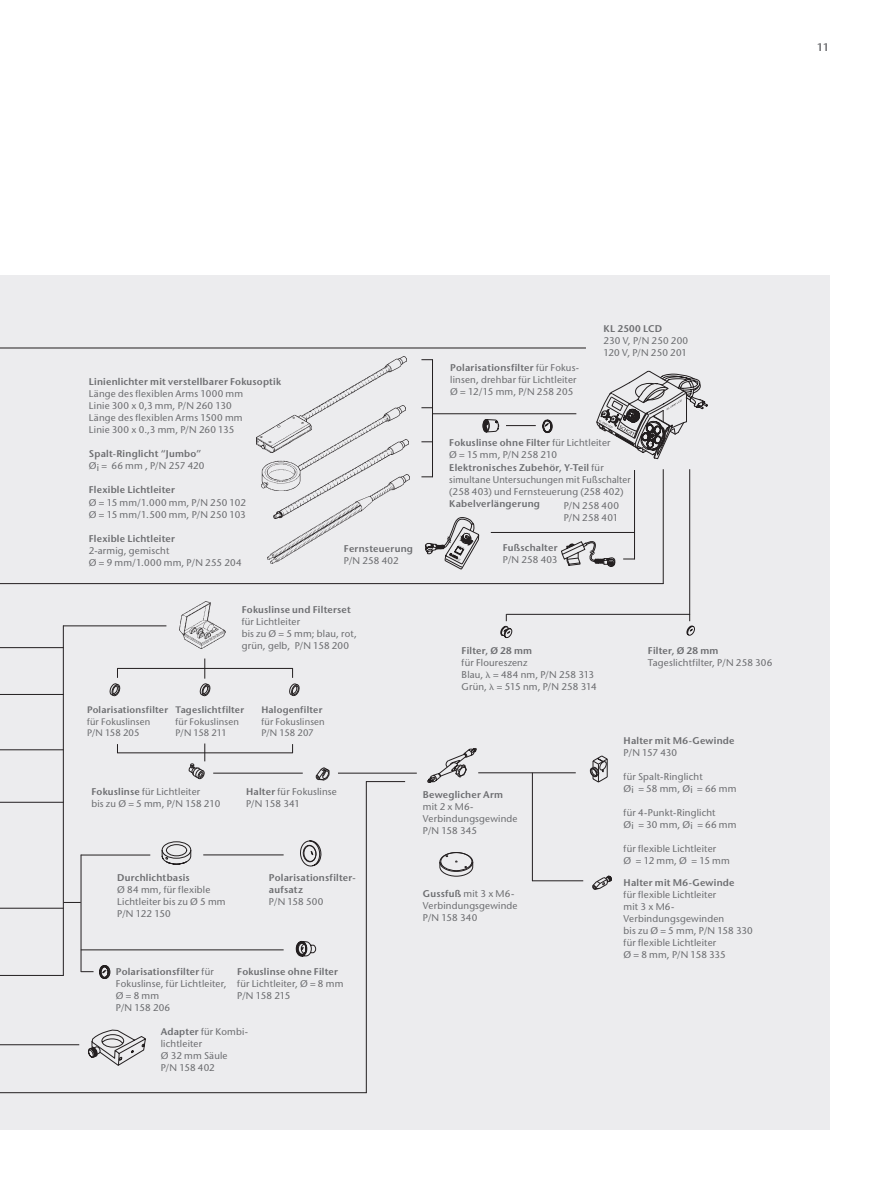
<style>
.page{position:relative;width:893px;height:1191px;background:#fff}
.page>*{position:absolute;margin:0;border:0;box-sizing:border-box;transform-origin:0 0}
.t1{font:600 10.8px "Stone Sans Std";color:#6c6d70}
.t2{font:500 9.75px/12px "Stone Sans Std";letter-spacing:.015em;color:#6c6d70}
.t3{font:600 9.75px/12px "Stone Sans Std";letter-spacing:.025em;color:#6c6d70}
.t4{font:500 9.45px/11.4px "Stone Sans Std";letter-spacing:.02em;color:#6c6d70}
.t5{font:600 9.45px "Stone Sans Std";letter-spacing:.025em;color:#6c6d70}
.s1{font-weight:600}
</style>
<div class="page">
<div style="left:0;top:275px;width:829px;height:854px;background:#ececee"></div>
<svg style="left:88px;top:1030px;width:58px;height:36px"></svg>
<svg style="left:162px;top:840px;width:160px;height:26px"></svg>
<svg style="left:316px;top:767px;width:14px;height:13px"></svg>
<img style="left:180px;top:601px;width:46px;height:47px">
<svg style="left:427px;top:748px;width:50px;height:35px"></svg>
<svg style="left:590px;top:755px;width:18px;height:27px"></svg>
<svg style="left:439px;top:852px;width:34px;height:24px"></svg>
<svg style="left:592px;top:875px;width:20px;height:15px"></svg>
<svg style="left:561px;top:541px;width:54px;height:26px"></svg>
<svg style="left:425px;top:517px;width:54px;height:52px"></svg>
<img style="left:262px;top:452px;width:12px;height:37px">
<img style="left:274px;top:439px;width:135px;height:35px">
<img style="left:267px;top:474px;width:143px;height:89px">
<svg style="left:542px;top:419px;width:10px;height:14px"></svg>
<svg style="left:482px;top:419px;width:17px;height:13px"></svg>
<svg style="left:596px;top:371px;width:112px;height:88px"></svg>
<svg style="left:296px;top:941px;width:20px;height:15px"></svg>
<img style="left:256px;top:357px;width:151px;height:95px">
<hr style="left:0;top:583px;width:663px;height:1px;background:#231f20">
<hr style="left:0;top:347px;width:586px;height:1px;background:#231f20">
<hr style="left:663px;top:469px;width:1px;height:115px;background:#231f20">
<hr style="left:213px;top:772px;width:90px;height:1px;background:#231f20">
<hr style="left:506px;top:425px;width:30px;height:1px;background:#231f20">
<hr style="left:63px;top:625px;width:103px;height:1px;background:#231f20">
<hr style="left:63px;top:625px;width:1px;height:350px;background:#231f20">
<hr style="left:117px;top:752px;width:176px;height:1px;background:#231f20">
<svg style="left:188px;top:743px;width:17px;height:36px"></svg>
<hr style="left:338px;top:772px;width:79px;height:1px;background:#231f20">
<hr style="left:366px;top:781px;width:1px;height:312px;background:#231f20">
<hr style="left:0;top:1092px;width:367px;height:1px;background:#231f20">
<hr style="left:366px;top:781px;width:39px;height:1px;background:#231f20">
<hr style="left:532px;top:772px;width:1px;height:109px;background:#231f20">
<hr style="left:478px;top:772px;width:98px;height:1px;background:#231f20">
<hr style="left:532px;top:880px;width:51px;height:1px;background:#231f20">
<svg style="left:199px;top:658px;width:12px;height:38px"></svg>
<svg style="left:289px;top:668px;width:11px;height:28px"></svg>
<svg style="left:109px;top:669px;width:12px;height:27px"></svg>
<hr style="left:117px;top:668px;width:176px;height:1px;background:#231f20">
<hr style="left:0;top:647px;width:64px;height:1px;background:#231f20">
<hr style="left:0;top:694px;width:64px;height:1px;background:#231f20">
<hr style="left:0;top:749px;width:64px;height:1px;background:#231f20">
<hr style="left:0;top:802px;width:64px;height:1px;background:#231f20">
<hr style="left:0;top:907px;width:64px;height:1px;background:#231f20">
<hr style="left:0;top:975px;width:64px;height:1px;background:#231f20">
<hr style="left:0;top:1044px;width:79px;height:1px;background:#231f20">
<hr style="left:432px;top:359px;width:1px;height:118px;background:#231f20">
<svg style="left:421px;top:359px;width:12px;height:1px"></svg>
<hr style="left:432px;top:413px;width:144px;height:1px;background:#231f20">
<hr style="left:491px;top:532px;width:144px;height:1px;background:#231f20">
<hr style="left:634px;top:470px;width:1px;height:89px;background:#231f20">
<hr style="left:203px;top:854px;width:81px;height:1px;background:#231f20">
<svg style="left:81px;top:965px;width:29px;height:14px"></svg>
<hr style="left:81px;top:854px;width:1px;height:118px;background:#231f20">
<hr style="left:81px;top:854px;width:69px;height:1px;background:#231f20">
<hr style="left:81px;top:949px;width:203px;height:1px;background:#231f20">
<svg style="left:64px;top:902px;width:17px;height:1px"></svg>
<hr style="left:689px;top:469px;width:1px;height:145px;background:#231f20">
<hr style="left:506px;top:614px;width:184px;height:1px;background:#231f20">
<svg style="left:500px;top:614px;width:13px;height:24px"></svg>
<svg style="left:686px;top:614px;width:9px;height:22px"></svg>
<p class="t1" style="left:817px;top:40px;width:14px">11</p>
<p class="t3" style="left:89px;top:376px;width:194px">Linienlichter mit verstellbarer Fokusoptik</p>
<p class="t2" style="left:89px;top:388px;width:156px">Länge des flexiblen Arms 1000 mm<br>Linie 300 x 0,3 mm, P/N 260 130<br>Länge des flexiblen Arms 1500 mm<br>Linie 300 x 0.,3 mm, P/N 260 135</p>
<p class="t3" style="left:89px;top:448px;width:114px">Spalt-Ringlicht “Jumbo”</p>
<p class="t2" style="left:89px;top:460px;width:117px">Øi = 66 mm , P/N 257 420</p>
<p class="t3" style="left:89px;top:484px;width:88px">Flexible Lichtleiter</p>
<p class="t2" style="left:89px;top:496px;width:159px">Ø = 15 mm/1.000 mm, P/N 250 102<br>Ø = 15 mm/1.500 mm, P/N 250 103</p>
<p class="t3" style="left:89px;top:532px;width:88px">Flexible Lichtleiter</p>
<p class="t2" style="left:89px;top:544px;width:154px">2-armig, gemischt<br>Ø = 9 mm/1.000 mm, P/N 255 204</p>
<p class="t3" style="left:344px;top:542px;width:71px">Fernsteuerung</p>
<p class="t2" style="left:344px;top:554px;width:56px">P/N 258 402</p>
<p class="t2" style="left:450px;top:362px;width:130px"><span class="s1">Polarisationsfilter</span> für Fokus&shy;linsen<span class="s1">,</span> drehbar für Lichtleiter<br>Ø = 12/15 mm, P/N 258 205</p>
<p class="t3" style="left:603px;top:322px;width:60px">KL 2500 LCD</p>
<p class="t2" style="left:603px;top:334px;width:86px">230 V, P/N 250 200<br>120 V, P/N 250 201</p>
<p class="t2" style="left:449px;top:436px;width:163px"><span class="s1">Fokuslinse ohne Filter</span> für Lichtleiter<br>Ø = 15 mm, P/N 258 210</p>
<p class="t2" style="left:449px;top:462px;width:183px"><span class="s1">Elektronisches Zubehör, Y-Teil</span> für simultane Untersuchungen mit Fußschalter (258 403) und Fernsteuerung (258 402)</p>
<p class="t3" style="left:449px;top:497px;width:92px">Kabelverlängerung</p>
<p class="t2" style="left:564px;top:499px;width:57px">P/N 258 400<br>P/N 258 401</p>
<p class="t3" style="left:503px;top:541px;width:56px">Fußschalter</p>
<p class="t2" style="left:503px;top:553px;width:56px">P/N 258 403</p>
<p class="t3" style="left:242px;top:603px;width:111px">Fokuslinse und Filterset</p>
<p class="t2" style="left:242px;top:615px;width:117px">für Lichtleiter<br>bis zu Ø = 5 mm; blau, rot, grün, gelb, P/N 158 200</p>
<p class="t5" style="left:87px;top:704px;width:83px">Polarisationsfilter</p>
<p class="t4" style="left:87px;top:716px;width:65px">für Fokuslinsen<br>P/N 158 205</p>
<p class="t5" style="left:176px;top:704px;width:70px">Tageslichtfilter</p>
<p class="t4" style="left:176px;top:716px;width:65px">für Fokuslinsen<br>P/N 158 211</p>
<p class="t5" style="left:261px;top:704px;width:63px">Halogenfilter</p>
<p class="t4" style="left:261px;top:716px;width:65px">für Fokuslinsen<br>P/N 158 207</p>
<p class="t2" style="left:91px;top:785px;width:130px"><span class="s1">Fokuslinse</span> für Lichtleiter<br>bis zu Ø = 5 mm, P/N 158 210</p>
<p class="t2" style="left:246px;top:785px;width:92px"><span class="s1">Halter</span> für Fokuslinse<br>P/N 158 341</p>
<p class="t3" style="left:117px;top:871px;width:74px">Durchlichtbasis</p>
<p class="t2" style="left:117px;top:883px;width:110px">Ø 84 mm, für flexible<br>Lichtleiter bis zu Ø 5 mm<br>P/N 122 150</p>
<p class="t3" style="left:269px;top:871px;width:88px">Polarisationsfilter&shy;aufsatz</p>
<p class="t2" style="left:269px;top:895px;width:56px">P/N 158 500</p>
<p class="t2" style="left:116px;top:966px;width:112px"><span class="s1">Polarisationsfilter</span> für<br>Fokuslinse, für Lichtleiter,<br>Ø = 8 mm<br>P/N 158 206</p>
<p class="t2" style="left:161px;top:1025px;width:89px"><span class="s1">Adapter</span> für Kombi&shy;lichtleiter<br>Ø 32 mm Säule<br>P/N 158 402</p>
<p class="t3" style="left:237px;top:966px;width:102px">Fokuslinse ohne Filter</p>
<p class="t2" style="left:237px;top:978px;width:108px">für Lichtleiter, Ø = 8 mm<br>P/N 158 215</p>
<p class="t3" style="left:462px;top:644px;width:72px">Filter, Ø 28 mm</p>
<p class="t2" style="left:462px;top:656px;width:137px">für Floureszenz<br>Blau, = 484 nm, P/N 258 313<br>Grün, = 515 nm, P/N 258 314</p>
<p class="t3" style="left:423px;top:789px;width:82px">Beweglicher Arm</p>
<p class="t2" style="left:423px;top:801px;width:96px">mit 2 x M6-<br>Verbindungsgewinde<br>P/N 158 345</p>
<p class="t2" style="left:423px;top:887px;width:96px"><span class="s1">Gussfuß</span> mit 3 x M6-<br>Verbindungsgewinde<br>P/N 158 340</p>
<p class="t3" style="left:648px;top:644px;width:72px">Filter, Ø 28 mm</p>
<p class="t2" style="left:648px;top:656px;width:126px">Tageslichtfilter, P/N 258 306</p>
<p class="t3" style="left:624px;top:734px;width:112px">Halter mit M6-Gewinde</p>
<p class="t2" style="left:624px;top:746px;width:55px">P/N 157 430</p>
<p class="t2" style="left:624px;top:770px;width:114px">für Spalt-Ringlicht<br>Øi = 58 mm, Øi = 66 mm</p>
<p class="t2" style="left:624px;top:806px;width:114px">für 4-Punkt-Ringlicht<br>Øi = 30 mm, Øi = 66 mm</p>
<p class="t2" style="left:624px;top:842px;width:108px">für flexible Lichtleiter<br>Ø = 12 mm, Ø = 15 mm</p>
<p class="t3" style="left:624px;top:877px;width:112px">Halter mit M6-Gewinde</p>
<p class="t2" style="left:624px;top:889px;width:131px">für flexible Lichtleiter<br>mit 3 x M6-<br>Verbindungsgewinden<br>bis zu Ø = 5 mm, P/N 158 330 für flexible Lichtleiter<br>Ø = 8 mm, P/N 158 335</p>
</div>
